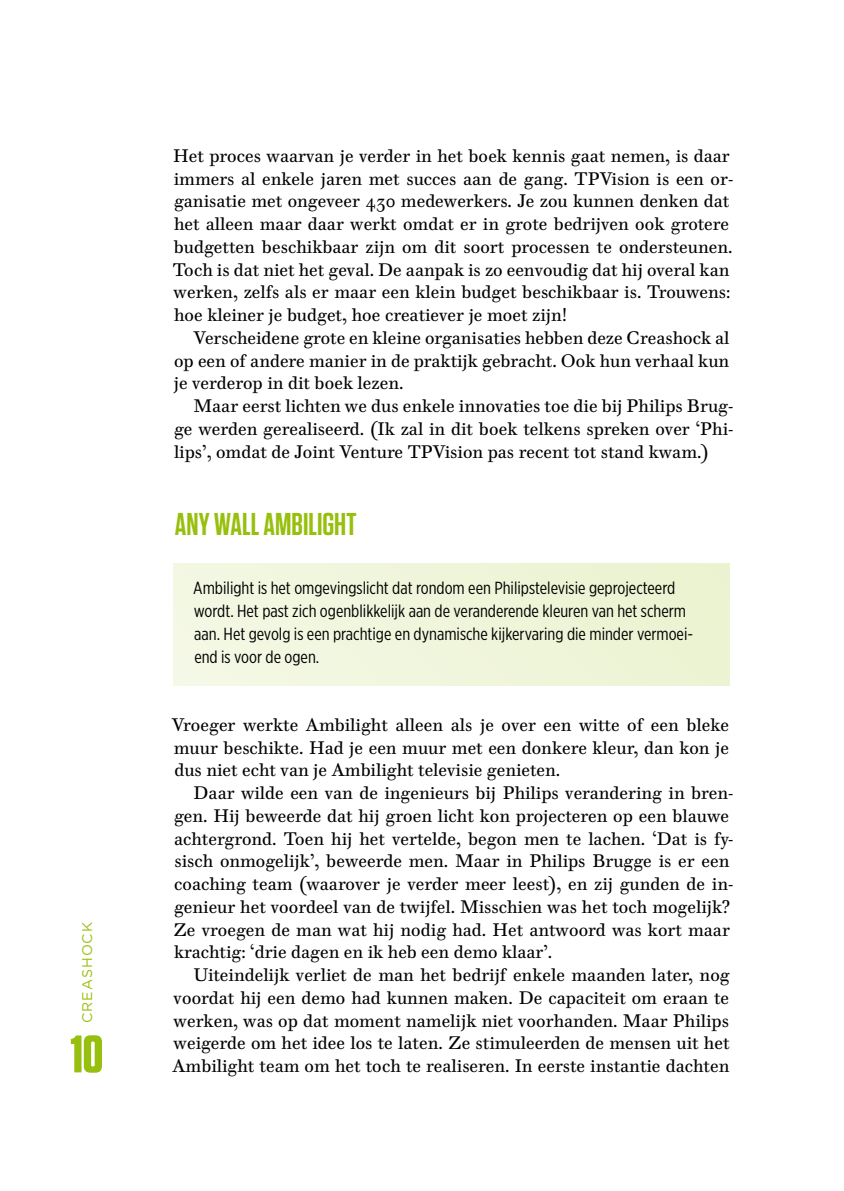
<style>
.page{position:relative;width:844px;height:1191px;background:#fff}
.page>*{position:absolute;margin:0;border:0;box-sizing:border-box;transform-origin:0 0}
.t1{font:700 52.5px "Tungsten";color:#97bf0d}
.t2{font:600 31.5px "Tungsten";color:#97bf0d}
.t3{font:17.5px/22.8px "Walbaum 10 XL Pro";color:#000;text-align:justify}
.t4{font:17.5px/22.8px "Gotham X Narrow";color:#000}
.t5{font:14px "Gotham";letter-spacing:.075em;color:#97bf0d}
</style>
<div class="page">
<div style="left:174px;top:563px;width:555px;height:122px;background:#eff5db"></div>
<p class="t5" style="left:79px;top:1023px;width:103px;rotate:-90deg">CREASHOCK</p>
<h1 class="t1" style="left:71px;top:1026px;width:34px">10</h1>
<p class="t3" style="left:173px;top:144px;width:562px;text-align:left">Het proces waarvan je verder in het boek kennis gaat nemen, is daar immers al enkele jaren met succes aan de gang. TPVision is een or&shy;ganisatie met ongeveer 430 medewerkers. Je zou kunnen denken dat het alleen maar daar werkt omdat er in grote bedrijven ook grotere budgetten beschikbaar zijn om dit soort processen te ondersteunen.<br>Toch is dat niet het geval. De aanpak is zo eenvoudig dat hij overal kan werken, zelfs als er maar een klein budget beschikbaar is. Trouwens: hoe kleiner je budget, hoe creatiever je moet zijn!</p>
<p class="t3" style="left:174px;top:326px;width:557px;text-indent:20px">Verscheidene grote en kleine organisaties hebben deze Creashock al op een of andere manier in de praktijk gebracht. Ook hun verhaal kun je verderop in dit boek lezen.</p>
<p class="t3" style="left:174px;top:395px;width:561px;text-indent:20px">Maar eerst lichten we dus enkele innovaties toe die bij Philips Brug&shy;ge werden gerealiseerd. (Ik zal in dit boek telkens spreken over ‘Phi&shy;lips’, omdat de Joint Venture TPVision pas recent tot stand kwam.)</p>
<h2 class="t2" style="left:175px;top:507px;width:171px">ANY WALL AMBILIGHT</h2>
<p class="t4" style="left:193px;top:576px;width:501px">Ambilight is het omgevingslicht dat rondom een Philipstelevisie geprojecteerd wordt. Het past zich ogenblikkelijk aan de veranderende kleuren van het scherm aan. Het gevolg is een prachtige en dynamische kijkervaring die minder vermoei&shy;end is voor de ogen.</p>
<p class="t3" style="left:172px;top:713px;width:558px">Vroeger werkte Ambilight alleen als je over een witte of een bleke muur beschikte. Had je een muur met een donkere kleur, dan kon je dus niet echt van je Ambilight televisie genieten.</p>
<p class="t3" style="left:173px;top:781px;width:561px;text-align:left;text-indent:20px">Daar wilde een van de ingenieurs bij Philips verandering in bren&shy;gen. Hij beweerde dat hij groen licht kon projecteren op een blauwe achtergrond. Toen hij het vertelde, begon men te lachen. ‘Dat is fy&shy;sisch onmogelijk’, beweerde men. Maar in Philips Brugge is er een coaching team (waarover je verder meer leest), en zij gunden de in&shy;genieur het voordeel van de twijfel. Misschien was het toch mogelijk?<br>Ze vroegen de man wat hij nodig had. Het antwoord was kort maar krachtig: ‘drie dagen en ik heb een demo klaar’.</p>
<p class="t3" style="left:172px;top:963px;width:558px;text-indent:21px">Uiteindelijk verliet de man het bedrijf enkele maanden later, nog voordat hij een demo had kunnen maken. De capaciteit om eraan te werken, was op dat moment namelijk niet voorhanden. Maar Philips weigerde om het idee los te laten. Ze stimuleerden de mensen uit het Ambilight team om het toch te realiseren. In eerste instantie dachten</p>
</div>
